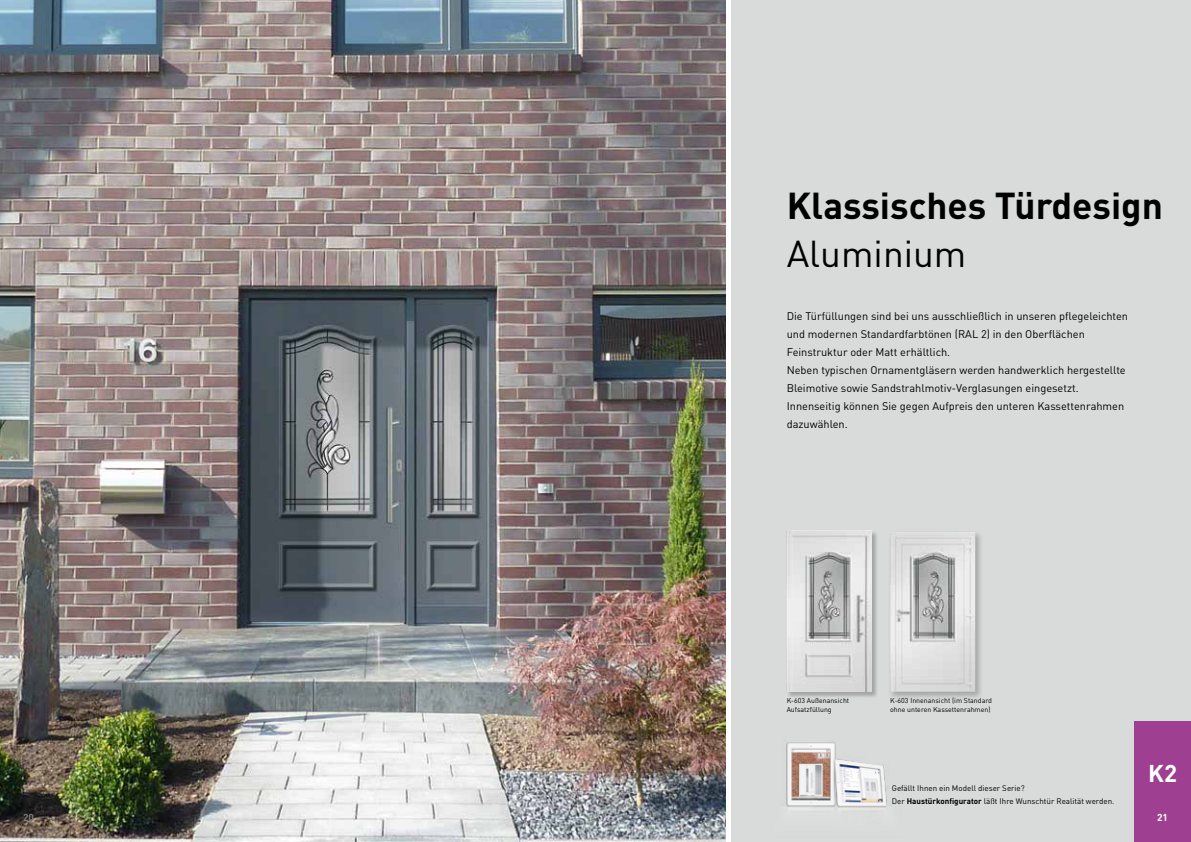
<style>
.page{position:relative;width:1191px;height:842px;background:#fff}
.page>*{position:absolute;margin:0;border:0;box-sizing:border-box;transform-origin:0 0}
.t1{font:700 37px "DIN Pro";color:#000}
.t2{font:37px "DIN Pro";color:#000}
.t3{font:700 24px "DIN Pro";color:#fff}
.t4{font:11px/18px "DIN Pro";color:#000}
.t5{font:700 10px "DIN Pro";color:#7a7b7a}
.t6{font:700 10px "DIN Pro";color:#fff}
.t7{font:8px/13px "DIN Pro";color:#000}
.t8{font:7px/9px "DIN Pro";color:#000}
.s1{font-weight:700}
</style>
<div class="page">
<div style="left:731px;top:0;width:460px;height:842px;background:#d9dada"></div>
<img style="left:0;top:0;width:726px;height:842px">
<div style="left:887px;top:529px;width:96px;height:171px;background:#000;opacity:.25"></div>
<img style="left:890px;top:532px;width:85px;height:160px">
<div style="left:786px;top:530px;width:92px;height:168px;background:#000;opacity:.25"></div>
<img style="left:786px;top:531px;width:86px;height:161px">
<img style="left:786px;top:742px;width:101px;height:69px">
<div style="left:1134px;top:721px;width:57px;height:121px;background:#9e3f91"></div>
<h1 class="t1" style="left:786px;top:180px;width:378px">Klassisches Türdesign</h1>
<h1 class="t2" style="left:786px;top:228px;width:181px">Aluminium</h1>
<p class="t4" style="left:786px;top:306px;width:343px">Die Türfüllungen sind bei uns ausschließlich in unseren pflegeleichten und modernen Standardfarbtönen (RAL 2) in den Oberflächen Feinstruktur oder Matt erhältlich.<br>Neben typischen Ornamentgläsern werden handwerklich hergestellte Bleimotive sowie Sandstrahlmotiv-Verglasungen eingesetzt.<br>Innenseitig können Sie gegen Aufpreis den unteren Kassettenrahmen dazuwählen.</p>
<p class="t8" style="left:786px;top:696px;width:64px">K-603 Außenansicht<br>Aufsatzfüllung</p>
<p class="t8" style="left:890px;top:696px;width:103px">K-603 Innenansicht (im Standard ohne unteren Kassettenrahmen)</p>
<p class="t7" style="left:891px;top:781px;width:224px">Gefällt Ihnen ein Modell dieser Serie?<br>Der <span class="s1">Haustürkonfigurator</span> läßt Ihre Wunschtür Realität werden.</p>
<h2 class="t3" style="left:1148px;top:757px;width:30px">K2</h2>
<p class="t5" style="left:23px;top:811px;width:12px">20</p>
<p class="t6" style="left:1157px;top:811px;width:12px">21</p>
</div>
